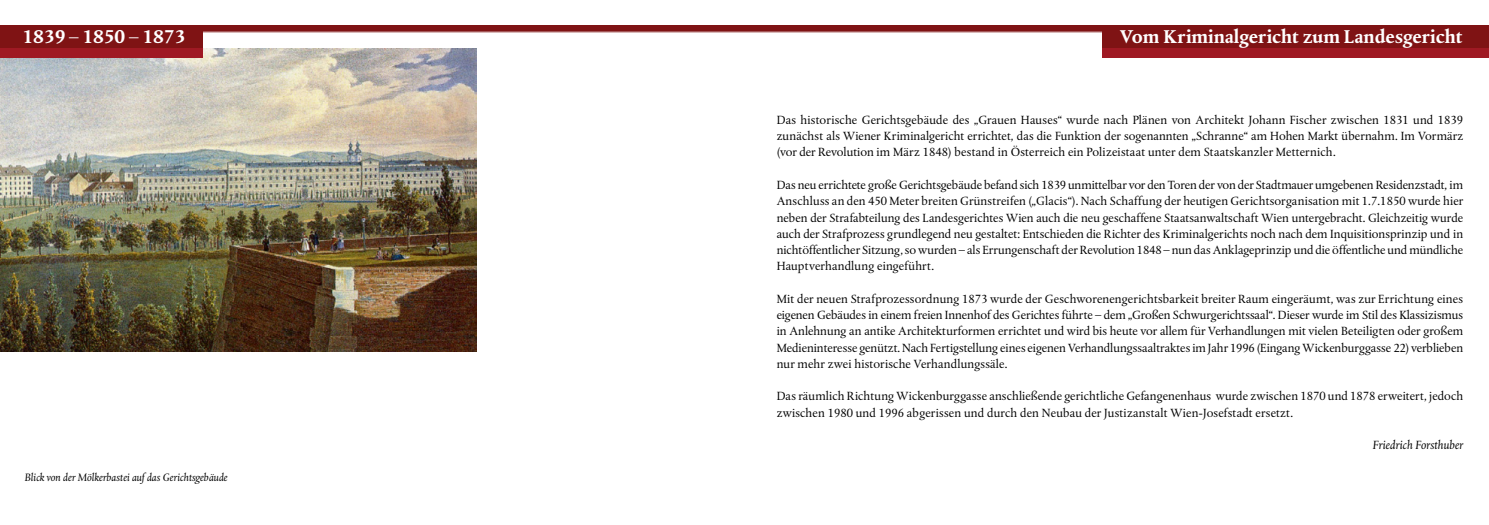
<style>
.page{position:relative;width:1489px;height:525px;background:#fff}
.page>*{position:absolute;margin:0;border:0;box-sizing:border-box;transform-origin:0 0}
.t1{font:700 19px "DTL Albertina T";color:#fff}
.t2{font:12.5px/16.2px "DTL Albertina T";letter-spacing:.005em;color:#000;text-align:justify}
.t3{font:italic 12.5px "DTL Albertina T";letter-spacing:.005em;color:#000}
.t4{font:italic 11.25px "DTL Albertina T";color:#000}
</style>
<div class="page">
<img style="left:0;top:48px;width:476px;height:303px">
<hr style="left:0;top:32px;width:1384px;height:1px;background:#7f1314">
<div style="left:744px;top:25px;width:744px;height:5px;background:#7f1314"></div>
<div style="left:0;top:25px;width:744px;height:5px;background:#7f1314"></div>
<div style="left:1102px;top:25px;width:386px;height:22px;background:#7f1314"></div>
<div style="left:0;top:25px;width:202px;height:22px;background:#7f1314"></div>
<div style="left:1102px;top:48px;width:386px;height:9px;background:#9f1923"></div>
<div style="left:0;top:48px;width:202px;height:9px;background:#9f1923"></div>
<h1 class="t1" style="left:22px;top:24px;width:164px">1839 – 1850 – 1873</h1>
<h1 class="t1" style="left:1120px;top:24px;width:344px">Vom Kriminalgericht zum Landesgericht</h1>
<p class="t4" style="left:25px;top:470px;width:204px">Blick von der Mölkerbastei auf das Gerichtsgebäude</p>
<p class="t2" style="left:776px;top:112px;width:688px">Das historische Gerichtsgebäude des „Grauen Hauses“ wurde nach Plänen von Architekt Johann Fischer zwischen 1831 und 1839 zunächst als Wiener Kriminalgericht errichtet, das die Funktion der sogenannten „Schranne“ am Hohen Markt übernahm. Im Vormärz (vor der Revolution im März 1848) bestand in Österreich ein Polizeistaat unter dem Staatskanzler Metternich.</p>
<p class="t2" style="left:776px;top:177px;width:688px">Das neu errichtete große Gerichtsgebäude befand sich 1839 unmittelbar vor den Toren der von der Stadtmauer umgebenen Residenzstadt, im Anschluss an den 450 Meter breiten Grünstreifen („Glacis“). Nach Schaffung der heutigen Gerichtsorganisation mit 1.7.1850 wurde hier neben der Strafabteilung des Landesgerichtes Wien auch die neu geschaffene Staatsanwaltschaft Wien untergebracht. Gleichzeitig wurde auch der Strafprozess grundlegend neu gestaltet: Entschieden die Richter des Kriminalgerichts noch nach dem Inquisitionsprinzip und in nichtöffentlicher Sitzung, so wurden – als Errungenschaft der Revolution 1848 – nun das Anklageprinzip und die öffentliche und mündliche Hauptverhandlung eingeführt.</p>
<p class="t2" style="left:776px;top:290px;width:688px">Mit der neuen Strafprozessordnung 1873 wurde der Geschworenengerichtsbarkeit breiter Raum eingeräumt, was zur Errichtung eines eigenen Gebäudes in einem freien Innenhof des Gerichtes führte – dem „Großen Schwurgerichtssaal“. Dieser wurde im Stil des Klassizismus in Anlehnung an antike Architekturformen errichtet und wird bis heute vor allem für Verhandlungen mit vielen Beteiligten oder großem Medieninteresse genützt. Nach Fertigstellung eines eigenen Verhandlungssaaltraktes im Jahr 1996 (Eingang Wickenburggasse 22) verblieben nur mehr zwei historische Verhandlungssäle.</p>
<p class="t2" style="left:776px;top:388px;width:688px">Das räumlich Richtung Wickenburggasse anschließende gerichtliche Gefangenenhaus wurde zwischen 1870 und 1878 erweitert, jedoch zwischen 1980 und 1996 abgerissen und durch den Neubau der Justizanstalt Wien-Josefstadt ersetzt.</p>
<p class="t3" style="left:1372px;top:437px;width:92px">Friedrich Forsthuber</p>
</div>
